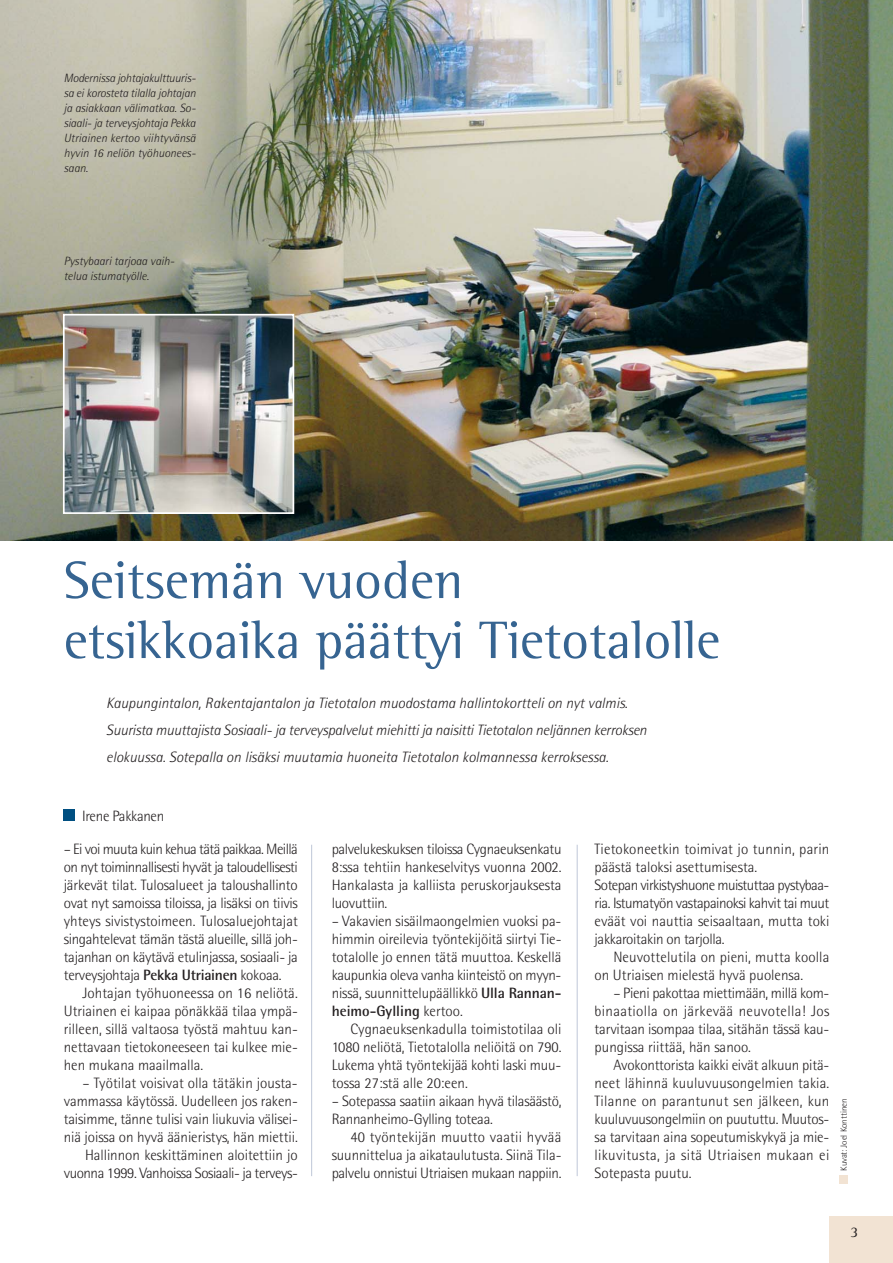
<style>
.page{position:relative;width:893px;height:1263px;background:#fff}
.page>*{position:absolute;margin:0;border:0;box-sizing:border-box;transform-origin:0 0}
.t1{font:54px/60px "Rotis Semi Serif";letter-spacing:-.01em;color:#366491}
.t2{font:300 15px/18px "Rotis Semi Sans";letter-spacing:-.005em;color:#231f20;text-align:justify}
.t3{font:italic 300 15px/27px "Rotis Semi Sans";color:#231f20}
.t4{font:15px "Rotis Semi Serif";color:#231f20}
.t5{font:italic 300 12px/15px "Rotis Semi Sans";color:#231f20;text-align:justify}
.t6{font:300 9px "Rotis Semi Sans";color:#231f20}
.s1{font-weight:700}
</style>
<div class="page">
<div style="left:829px;top:1216px;width:64px;height:47px;background:#f2e3d3"></div>
<img style="left:0;top:0;width:893px;height:540px">
<div style="left:839px;top:1175px;width:9px;height:8px;background:#f2e3d3"></div>
<hr style="left:577px;top:845px;width:1px;height:331px;background:#bfc7d8">
<img style="left:66px;top:317px;width:225px;height:194px">
<div style="left:63px;top:314px;width:231px;height:200px;border:2px solid #fff"></div>
<hr style="left:311px;top:845px;width:1px;height:331px;background:#bfc7d8">
<div style="left:64px;top:810px;width:11px;height:11px;background:#004f81"></div>
<p class="t5" style="left:64px;top:72px;width:133px">Modernissa johtajakulttuuris&shy;sa ei korosteta tilalla johtajan ja asiakkaan välimatkaa. So&shy;siaali- ja terveysjohtaja Pekka Utriainen kertoo viihtyvänsä hyvin 16 neliön työhuonees&shy;saan.</p>
<p class="t5" style="left:64px;top:254px;width:112px">Pystybaari tarjoaa vaih&shy;telua istumatyölle.</p>
<h1 class="t1" style="left:64px;top:555px;width:658px">Seitsemän vuoden<br>etsikkoaika päättyi Tietotalolle</h1>
<p class="t3" style="left:106px;top:691px;width:542px">Kaupungintalon, Rakentajantalon ja Tietotalon muodostama hallintokortteli on nyt valmis.<br>Suurista muuttajista Sosiaali- ja terveyspalvelut miehitti ja naisitti Tietotalon neljännen kerroksen elokuussa. Sotepalla on lisäksi muutamia huoneita Tietotalon kolmannessa kerroksessa.</p>
<p class="t2" style="left:82px;top:808px;width:84px">Irene Pakkanen</p>
<p class="t2" style="left:64px;top:841px;width:236px">– Ei voi muuta kuin kehua tätä paikkaa. Meillä on nyt toiminnallisesti hyvät ja taloudellisesti järkevät tilat. Tulosalueet ja taloushallinto ovat nyt samoissa tiloissa, ja lisäksi on tiivis yhteys sivistystoimeen. Tulosaluejohtajat singahtelevat tämän tästä alueille, sillä joh&shy;tajanhan on käytävä etulinjassa, sosiaali- ja terveysjohtaja <span class="s1">Pekka Utriainen</span> kokoaa.</p>
<p class="t2" style="left:64px;top:985px;width:236px;text-indent:19px">Johtajan työhuoneessa on 16 neliötä.<br>Utriainen ei kaipaa pönäkkää tilaa ympä&shy;rilleen, sillä valtaosa työstä mahtuu kan&shy;nettavaan tietokoneeseen tai kulkee mie&shy;hen mukana maailmalla.</p>
<p class="t2" style="left:64px;top:1075px;width:236px;text-align:right">– Työtilat voisivat olla tätäkin jousta&shy;vammassa käytössä. Uudelleen jos raken&shy;taisimme, tänne tulisi vain liukuvia välisei&shy;niä joissa on hyvä äänieristys, hän miettii.<br>Hallinnon keskittäminen aloitettiin jo vuonna 1999. Vanhoissa Sosiaali- ja terveys-</p>
<p class="t2" style="left:332px;top:841px;width:231px">palvelukeskuksen tiloissa Cygnaeuksenkatu 8:ssa tehtiin hankeselvitys vuonna 2002.<br>Hankalasta ja kalliista peruskorjauksesta luovuttiin.</p>
<p class="t2" style="left:332px;top:913px;width:231px">– Vakavien sisäilmaongelmien vuoksi pa&shy;himmin oireilevia työntekijöitä siirtyi Tie&shy;totalolle jo ennen tätä muuttoa. Keskellä kaupunkia oleva vanha kiinteistö on myyn&shy;nissä, suunnittelupäällikkö <span class="s1">Ulla Rannan&shy;heimo-Gylling</span> kertoo.</p>
<p class="t2" style="left:332px;top:1021px;width:231px;text-indent:19px">Cygnaeuksenkadulla toimistotilaa oli 1080 neliötä, Tietotalolla neliöitä on 790.<br>Lukema yhtä työntekijää kohti laski muu&shy;tossa 27:stä alle 20:een.</p>
<p class="t2" style="left:332px;top:1093px;width:231px">– Sotepassa saatiin aikaan hyvä tilasäästö,<br>Rannanheimo-Gylling toteaa.</p>
<p class="t2" style="left:332px;top:1129px;width:231px;text-indent:19px">40 työntekijän muutto vaatii hyvää suunnittelua ja aikataulutusta. Siinä Tila&shy;palvelu onnistui Utriaisen mukaan nappiin.</p>
<p class="t2" style="left:595px;top:841px;width:236px;text-align:left">Tietokoneetkin toimivat jo tunnin, parin päästä taloksi asettumisesta.<br>Sotepan virkistyshuone muistuttaa pystybaa&shy;ria. Istumatyön vastapainoksi kahvit tai muut eväät voi nauttia seisaaltaan, mutta toki jakkaroitakin on tarjolla.</p>
<p class="t2" style="left:595px;top:949px;width:236px;text-indent:19px">Neuvottelutila on pieni, mutta koolla on Utriaisen mielestä hyvä puolensa.</p>
<p class="t2" style="left:595px;top:985px;width:236px;text-indent:19px">– Pieni pakottaa miettimään, millä kom&shy;binaatiolla on järkevää neuvotella! Jos tarvitaan isompaa tilaa, sitähän tässä kau&shy;pungissa riittää, hän sanoo.</p>
<p class="t2" style="left:595px;top:1057px;width:236px;text-indent:19px">Avokonttorista kaikki eivät alkuun pitä&shy;neet lähinnä kuuluvuusongelmien takia.<br>Tilanne on parantunut sen jälkeen, kun kuuluvuusongelmiin on puututtu. Muutos&shy;sa tarvitaan aina sopeutumiskykyä ja mie&shy;likuvitusta, ja sitä Utriaisen mukaan ei Sotepasta puutu.</p>
<p class="t6" style="left:840px;top:1171px;width:74px;rotate:-90deg">Kuvat: Joel Konttinen</p>
<p class="t4" style="left:850px;top:1226px;width:9px">3</p>
</div>
